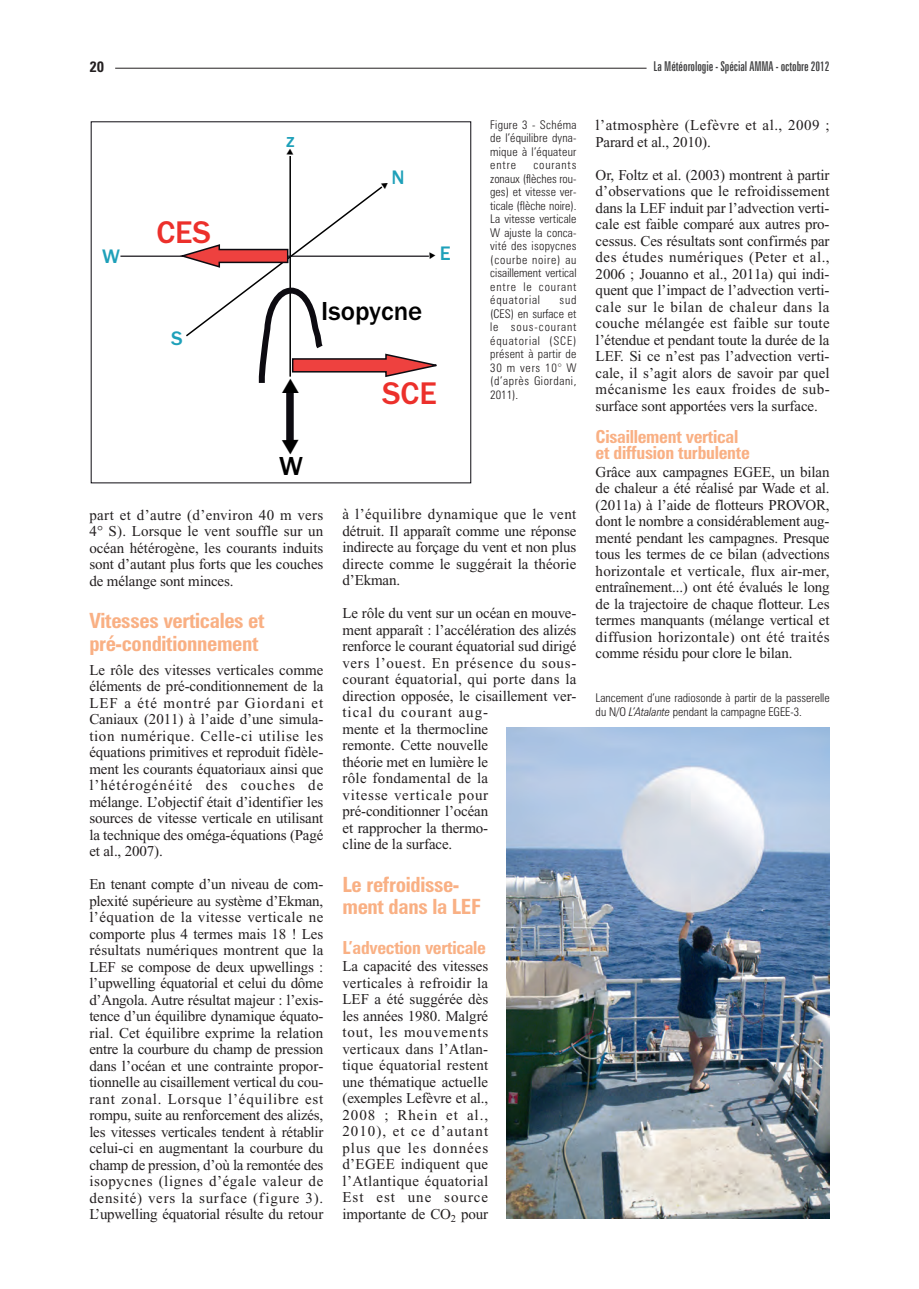
<style>
.page{position:relative;width:919px;height:1289px;background:#fff}
.page>*{position:absolute;margin:0;border:0;box-sizing:border-box;transform-origin:0 0}
.t1{font:500 32.4px "Franklin Gothic";color:#ec302b}
.t2{font:500 27px "Franklin Gothic";color:#000}
.t3{font:700 condensed 21px/22.5px "Zurich BT";letter-spacing:-.015em;color:#f9b084}
.t4{font:500 20.25px "Franklin Gothic";color:#1ea0b9}
.t5{font:700 condensed 18px/16.5px "Zurich BT";letter-spacing:-.015em;color:#f9b084}
.t6{font:15px/16.5px "Times New Roman";letter-spacing:-.01em;color:#231f20;text-align:justify}
.t7{font:15px/16.5px "Times New Roman";letter-spacing:.03em;color:#231f20}
.t8{font:700 condensed 15px "Zurich BT";color:#231f20}
.t9{font:extra-condensed 13.5px "Zurich BT";letter-spacing:-.005em;color:#3e3e3f}
.t10{font:300 condensed 12px/13.5px "Zurich BT";letter-spacing:.015em;color:#231f20;text-align:justify}
.s1{font-style:italic}
</style>
<div class="page">
<hr style="left:115px;top:68px;width:531px;height:1px;background:#231f20">
<hr style="left:289px;top:156px;width:2px;height:220px;background:#000">
<hr style="left:120px;top:255px;width:309px;height:2px;background:#0d0b11">
<div style="left:286px;top:390px;width:8px;height:54px;background:#0d0b11"></div>
<img style="left:506px;top:727px;width:323px;height:491px">
<svg style="left:177px;top:180px;width:260px;height:213px"></svg>
<svg style="left:286px;top:433px;width:8px;height:11px"></svg>
<p class="t8" style="left:89px;top:62px;width:16px">20</p>
<p class="t9" style="left:653px;top:62px;width:177px">La Météorologie - Spécial AMMA - octobre 2012</p>
<h3 class="t4" style="left:102px;top:249px;width:19px">W</h3>
<h1 class="t1" style="left:156px;top:221px;width:56px">CES</h1>
<h3 class="t4" style="left:171px;top:331px;width:13px">S</h3>
<h3 class="t4" style="left:286px;top:133px;width:10px">z</h3>
<h3 class="t4" style="left:391px;top:171px;width:15px">N</h3>
<h2 class="t2" style="left:321px;top:302px;width:103px">Isopycne</h2>
<h3 class="t4" style="left:439px;top:247px;width:12px">E</h3>
<h2 class="t2" style="left:279px;top:457px;width:25px">W</h2>
<h1 class="t1" style="left:382px;top:382px;width:56px">SCE</h1>
<p class="t10" style="left:490px;top:119px;width:88px">Figure 3 - Schéma de l’équilibre dyna&shy;mique à l’équateur entre</p>
<p class="t10" style="left:490px;top:159px;width:88px;text-indent:43px">courants zonaux (flèches rou&shy;ges) et vitesse ver&shy;ticale (flèche noire).<br>La vitesse verticale W ajuste la conca&shy;vité des isopycnes (courbe noire) au cisaillement vertical entre le courant équatorial</p>
<p class="t10" style="left:490px;top:294px;width:88px;text-indent:69px">sud (CES) en surface et le sous-courant équatorial (SCE) présent à partir de 30 m vers 10° W (d’après Giordani, 2011).</p>
<p class="t6" style="left:89px;top:508px;width:235px">part et d’autre (d’environ 40 m vers 4° S). Lorsque le vent souffle sur un océan hétérogène, les courants induits sont d’autant plus forts que les couches de mélange sont minces.</p>
<h3 class="t3" style="left:89px;top:611px;width:177px">Vitesses verticales et pré-conditionnement</h3>
<p class="t6" style="left:89px;top:663px;width:235px">Le rôle des vitesses verticales comme éléments de pré-conditionnement de la LEF a été montré par Giordani et Caniaux (2011) à l’aide d’une simula&shy;tion numérique. Celle-ci utilise les équations primitives et reproduit fidèle&shy;ment les courants équatoriaux ainsi que l’hétérogénéité des couches de mélange. L’objectif était d’identifier les sources de vitesse verticale en utilisant la technique des oméga-équations (Pagé et al., 2007).</p>
<p class="t6" style="left:89px;top:877px;width:235px">En tenant compte d’un niveau de com&shy;plexité supérieure au système d’Ekman, l’équation de la vitesse verticale ne comporte plus 4 termes mais 18 ! Les résultats numériques montrent que la LEF se compose de deux upwellings : l’upwelling équatorial et celui du dôme d’Angola. Autre résultat majeur : l’exis&shy;tence d’un équilibre dynamique équato&shy;rial. Cet équilibre exprime la relation entre la courbure du champ de pression dans l’océan et une contrainte propor&shy;tionnelle au cisaillement vertical du cou&shy;rant zonal. Lorsque l’équilibre est rompu, suite au renforcement des alizés, les vitesses verticales tendent à rétablir celui-ci en augmentant la courbure du champ de pression, d’où la remontée des isopycnes (lignes d’égale valeur de densité) vers la surface (figure 3).<br>L’upwelling équatorial résulte du retour</p>
<p class="t6" style="left:342px;top:507px;width:235px">à l’équilibre dynamique que le vent détruit. Il apparaît comme une réponse indirecte au forçage du vent et non plus directe comme le suggérait la théorie d’Ekman.</p>
<p class="t6" style="left:342px;top:606px;width:235px;text-align:left">Le rôle du vent sur un océan en mouve&shy;ment apparaît : l’accélération des alizés renforce le courant équatorial sud dirigé vers l’ouest. En présence du sous&shy;courant équatorial, qui porte dans la direction opposée, le cisaillement ver&shy;tical du courant aug-<br>mente et la thermocline<br>remonte. Cette nouvelle<br>théorie met en lumière le<br>rôle fondamental de la<br>vitesse verticale pour pré-conditionner l’océan<br>et rapprocher la thermo-<br>cline de la surface.</p>
<h3 class="t3" style="left:342px;top:874px;width:140px">Le refroidisse&shy;ment dans la LEF</h3>
<p class="t5" style="left:342px;top:940px;width:145px">L’advection verticale</p>
<p class="t6" style="left:342px;top:959px;width:147px">La capacité des vitesses verticales à refroidir la LEF a été suggérée dès les années 1980. Malgré tout, les mouvements verticaux dans l’Atlan&shy;tique équatorial restent une thématique actuelle (exemples Lefèvre et al., 2008 ; Rhein et al., 2010), et ce d’autant plus que les données d’EGEE indiquent que l’Atlantique équatorial Est est une source importante de CO<sub>2</sub> pour</p>
<p class="t7" style="left:595px;top:118px;width:235px">l’atmosphère (Lefèvre et al., 2009 ;<br>Parard et al., 2010).</p>
<p class="t6" style="left:595px;top:168px;width:235px">Or, Foltz et al. (2003) montrent à partir d’observations que le refroidissement dans la LEF induit par l’advection verti&shy;cale est faible comparé aux autres pro&shy;cessus. Ces résultats sont confirmés par des études numériques (Peter et al., 2006 ; Jouanno et al., 2011a) qui indi&shy;quent que l’impact de l’advection verti&shy;cale sur le bilan de chaleur dans la couche mélangée est faible sur toute l’étendue et pendant toute la durée de la LEF. Si ce n’est pas l’advection verti&shy;cale, il s’agit alors de savoir par quel mécanisme les eaux froides de sub&shy;surface sont apportées vers la surface.</p>
<p class="t5" style="left:595px;top:429px;width:156px">Cisaillement vertical et diffusion turbulente</p>
<p class="t6" style="left:595px;top:465px;width:235px">Grâce aux campagnes EGEE, un bilan de chaleur a été réalisé par Wade et al. (2011a) à l’aide de flotteurs PROVOR, dont le nombre a considérablement aug&shy;menté pendant les campagnes. Presque tous les termes de ce bilan (advections horizontale et verticale, flux air-mer, entraînement...) ont été évalués le long de la trajectoire de chaque flotteur. Les termes manquants (mélange vertical et diffusion horizontale) ont été traités comme résidu pour clore le bilan.</p>
<p class="t10" style="left:595px;top:692px;width:235px">Lancement d’une radiosonde à partir de la passerelle du N/O <span class="s1">L’Atalante</span> pendant la campagne EGEE-3.</p>
</div>
